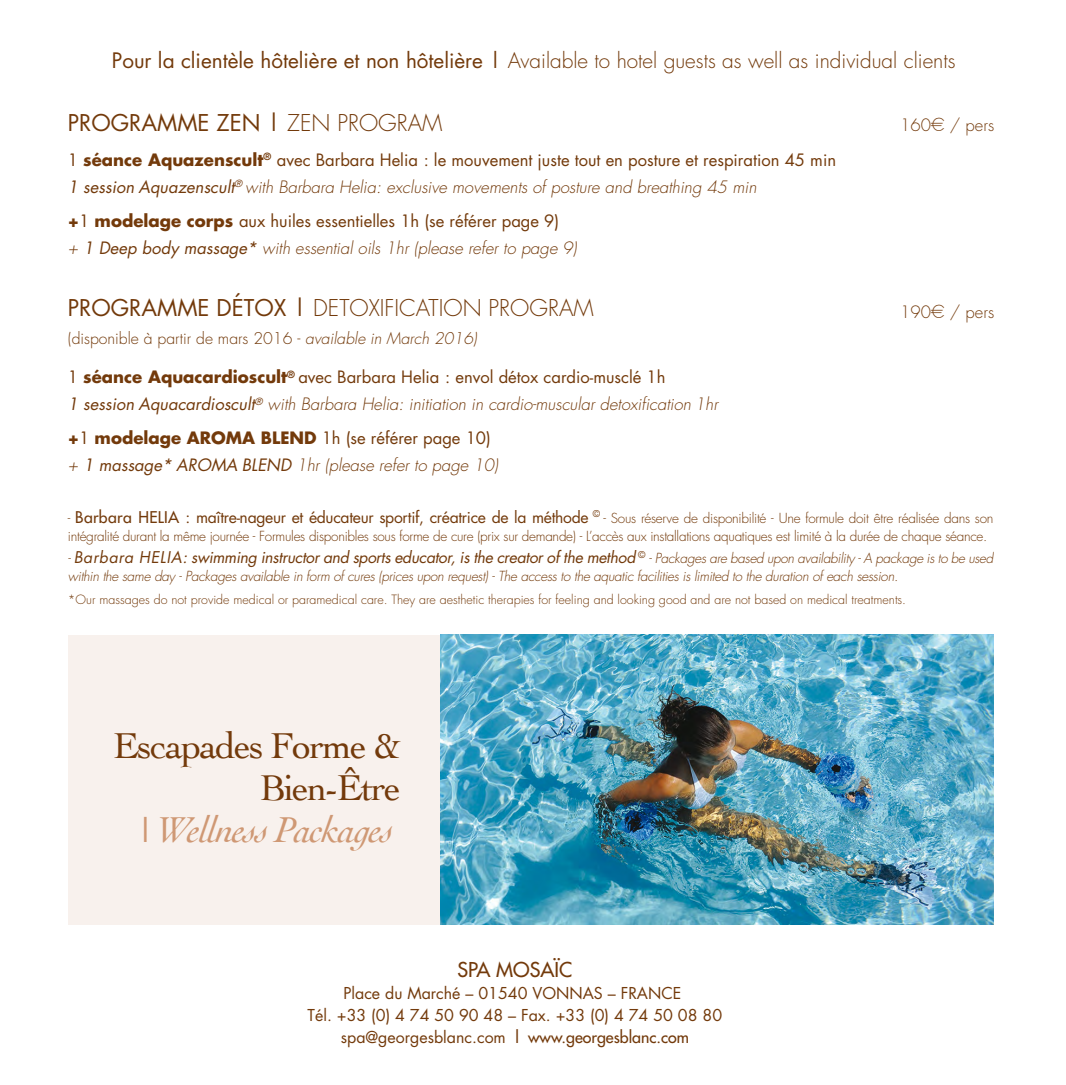
<style>
.page{position:relative;width:1066px;height:1085px;background:#fff}
.page>*{position:absolute;margin:0;border:0;box-sizing:border-box;transform-origin:0 0}
.t1{font:37.57px/42.3px "Cochin";letter-spacing:-.045em;color:#733a0b;text-align:right}
.t2{font:300 22.5px "Futura";color:#733a0b}
.t3{font:22.5px "Futura";color:#733a0b}
.t4{font:300 20.7px "Futura";color:#733a0b}
.t5{font:20.03px "Futura";color:#733a0b}
.t6{font:italic 300 16.65px/27px "Futura";color:#733a0b}
.t7{font:16.65px/27px "Futura";color:#733a0b}
.t8{font:300 16.65px "Futura";color:#733a0b}
.t9{font:15.97px/21.8px "Futura";color:#733a0b;text-align:center}
.t10{font:italic 15.75px "Futura";letter-spacing:-.02em;color:#733a0b}
.t11{font:300 15.75px "Futura";color:#733a0b}
.t12{font:300 13.5px/18px "Futura";letter-spacing:-.02em;color:#733a0b}
.t13{font:italic 300 13.5px "Futura";letter-spacing:-.02em;color:#733a0b}
.t14{font:300 12.38px "Futura";color:#733a0b}
.s1{font-weight:400}
.s2{font-weight:300}
.s3{font-weight:700}
.s4{font-style:italic}
.s5{font-weight:300;font-style:italic}
.s6{font-weight:700;font-style:normal}
.s7{font-weight:400;font-style:normal}
.s8{font-family:"Chalet Paris Nineteen Sixty";font-weight:400;font-size:20.7px}
.s9{font-weight:400;font-size:15.75px}
.s10{font-weight:300;font-size:13.5px}
.s11{font-family:"Avant Garde Gothic Itc T";color:#cf9874}
.s12{font-style:italic;color:#cf9874}
.s13{font-style:inherit}
</style>
<div class="page">
<div style="left:68px;top:634px;width:393px;height:290px;background:#f8f1ed"></div>
<img style="left:440px;top:635px;width:553px;height:289px">
<p class="t4" style="left:112px;top:47px;width:844px"><span class="s1">Pour la clientèle hôtelière et non hôtelière |</span> Available to hotel guests as well as individual clients</p>
<h2 class="t3" style="left:68px;top:108px;width:376px">PROGRAMME ZEN | <span class="s2">ZEN PROGRAM</span></h2>
<p class="t7" style="left:68px;top:146px;width:769px">1 <span class="s3">séance Aquazenscult</span><sup>®</sup> avec Barbara Helia : le mouvement juste tout en posture et respiration 45 min<br><span class="s4">1 session Aquazenscult</span><sup>®</sup> <span class="s5">with Barbara Helia: exclusive movements of posture and breathing 45 min</span></p>
<p class="t6" style="left:68px;top:207px;width:510px"><span class="s6">+</span><span class="s7">1</span> <span class="s6">modelage corps</span> <span class="s7">aux huiles essentielles 1h (se référer page 9)<br></span>+ <span class="s1">1 Deep body massage*</span> with essential oils 1hr (please refer to page 9)</p>
<h2 class="t2" style="left:68px;top:293px;width:527px"><span class="s1">PROGRAMME DÉTOX |</span> DETOXIFICATION PROGRAM</h2>
<p class="t11" style="left:68px;top:328px;width:410px">(disponible à partir de mars 2016 - <span class="s4">available in March 2016)</span></p>
<p class="t6" style="left:68px;top:363px;width:651px"><span class="s7">1</span> <span class="s6">séance Aquacardioscult</span><sup>®</sup> <span class="s7">avec Barbara Helia : envol détox cardio-musclé 1h<br></span><span class="s1">1 session Aquacardioscult</span><sup>®</sup> with Barbara Helia: initiation in cardio-muscular detoxification 1hr</p>
<p class="t6" style="left:68px;top:425px;width:431px"><span class="s6">+</span><span class="s7">1</span> <span class="s6">modelage AROMA BLEND</span> <span class="s7">1h (se référer page 10) </span>+ <span class="s1">1 massage* AROMA BLEND</span> 1hr (please refer to page 10)</p>
<p class="t8" style="left:899px;top:115px;width:96px">160<span class="s8">¤</span> / pers</p>
<p class="t8" style="left:899px;top:301px;width:96px">190<span class="s8">¤</span> / pers</p>
<p class="t12" style="left:68px;top:508px;width:926px">- <span class="s9">Barbara HELIA</span> <span class="s9">: maître-nageur et éducateur sportif, créatrice de la méthode</span> <sup>©</sup> - Sous réserve de disponibilité - Une formule doit être réalisée dans son intégralité durant la même journée - Formules disponibles sous forme de cure (prix sur demande) - L’accès aux installations aquatiques est limité à la durée de chaque séance.</p>
<p class="t10" style="left:68px;top:546px;width:926px"><span class="s10">-</span> Barbara HELIA: swimming instructor and sports educator, is the creator of the method <sup>©</sup> <span class="s10">- Packages are based upon availability - A package is to be used</span></p>
<p class="t13" style="left:68px;top:567px;width:831px">within the same day - Packages available in form of cures (prices upon request) - The access to the aquatic facilities is limited to the duration of each session.</p>
<p class="t14" style="left:68px;top:592px;width:839px">*Our massages do not provide medical or paramedical care. They are aesthetic therapies for feeling and looking good and are not based on medical treatments.</p>
<h1 class="t1" style="left:113px;top:724px;width:289px">Escapades Forme &amp;<br>Bien-Être<br><span class="s11">I</span> <span class="s12">Wellness Packages</span></h1>
<p class="t5" style="left:457px;top:957px;width:116px">SPA MOSAÏC</p>
<p class="t9" style="left:307px;top:981px;width:416px">Place du Marché – 01540 VONNAS – FRANCE<br>Tél. +33 (0) 4 74 50 90 48 – Fax. +33 (0) 4 74 50 08 80 spa@georgesblanc.com <span class="s13">l www.georgesblanc.com</span></p>
</div>
